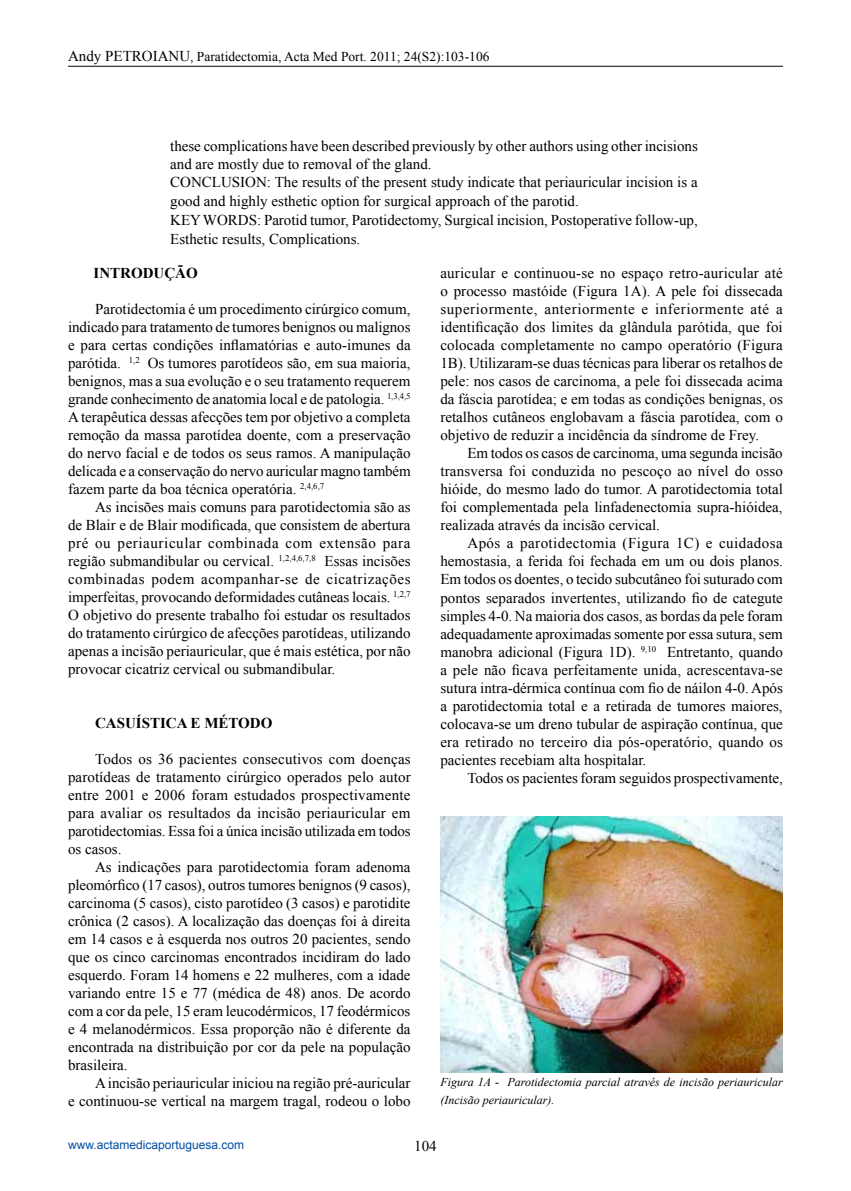
<style>
.page{position:relative;width:851px;height:1191px;background:#fff}
.page>*{position:absolute;margin:0;border:0;box-sizing:border-box;transform-origin:0 0}
.t1{font:15px/18px "Times New Roman";color:#000;text-align:justify}
.t2{font:700 15px "Times New Roman";color:#000}
.t3{font:13.5px "Times New Roman";color:#000}
.t4{font:italic 12px/18px "Times New Roman";color:#000}
.t5{font:12px "Arial";color:#034ea2}
.s1{font-size:15px}
</style>
<div class="page">
<hr style="left:68px;top:66px;width:714px;height:1px;background:#000">
<img style="left:440px;top:816px;width:342px;height:256px">
<p class="t3" style="left:68px;top:48px;width:423px"><span class="s1">Andy PETROIANU</span>, Paratidectomia, Acta Med Port. 2011; 24(S2):103-106</p>
<p class="t1" style="left:170px;top:136px;width:529px;line-height:18.6px;text-align:left">these complications have been described previously by other authors using other incisions and are mostly due to removal of the gland.<br>CONCLUSION: The results of the present study indicate that periauricular incision is a good and highly esthetic option for surgical approach of the parotid.<br>KEY WORDS: Parotid tumor, Parotidectomy, Surgical incision, Postoperative follow-up, Esthetic results, Complications.</p>
<p class="t2" style="left:94px;top:263px;width:106px">INTRODUÇÃO</p>
<p class="t1" style="left:68px;top:300px;width:344px;text-indent:27px">Parotidectomia é um procedimento cirúrgico comum, indicado para tratamento de tumores benignos ou malignos e para certas condições inflamatórias e auto-imunes da parótida. <sup>1,2</sup> Os tumores parotídeos são, em sua maioria, benignos, mas a sua evolução e o seu tratamento requerem grande conhecimento de anatomia local e de patologia. <sup>1,3,4,5<br></sup>A terapêutica dessas afecções tem por objetivo a completa remoção da massa parotídea doente, com a preservação do nervo facial e de todos os seus ramos. A manipulação delicada e a conservação do nervo auricular magno também fazem parte da boa técnica operatória. <sup>2,4,6,7</sup></p>
<p class="t1" style="left:68px;top:498px;width:344px;text-indent:27px">As incisões mais comuns para parotidectomia são as de Blair e de Blair modificada, que consistem de abertura pré ou periauricular combinada com extensão para região submandibular ou cervical. <sup>1,2,4,6,7,8</sup> Essas incisões combinadas podem acompanhar-se de cicatrizações imperfeitas, provocando deformidades cutâneas locais. <sup>1,2,7<br></sup>O objetivo do presente trabalho foi estudar os resultados do tratamento cirúrgico de afecções parotídeas, utilizando apenas a incisão periauricular, que é mais estética, por não provocar cicatriz cervical ou submandibular.</p>
<p class="t2" style="left:95px;top:713px;width:179px">CASUÍSTICA E MÉTODO</p>
<p class="t1" style="left:68px;top:750px;width:344px;text-indent:27px">Todos os 36 pacientes consecutivos com doenças parotídeas de tratamento cirúrgico operados pelo autor entre 2001 e 2006 foram estudados prospectivamente para avaliar os resultados da incisão periauricular em parotidectomias. Essa foi a única incisão utilizada em todos os casos.</p>
<p class="t1" style="left:68px;top:858px;width:344px;text-indent:27px">As indicações para parotidectomia foram adenoma pleomórfico (17 casos), outros tumores benignos (9 casos), carcinoma (5 casos), cisto parotídeo (3 casos) e parotidite crônica (2 casos). A localização das doenças foi à direita em 14 casos e à esquerda nos outros 20 pacientes, sendo que os cinco carcinomas encontrados incidiram do lado esquerdo. Foram 14 homens e 22 mulheres, com a idade variando entre 15 e 77 (médica de 48) anos. De acordo com a cor da pele, 15 eram leucodérmicos, 17 feodérmicos e 4 melanodérmicos. Essa proporção não é diferente da encontrada na distribuição por cor da pele na população brasileira.</p>
<p class="t1" style="left:68px;top:1074px;width:344px;text-align:right">A incisão periauricular iniciou na região pré-auricular<br>e continuou-se vertical na margem tragal, rodeou o lobo</p>
<p class="t1" style="left:440px;top:264px;width:344px">auricular e continuou-se no espaço retro-auricular até o processo mastóide (Figura 1A). A pele foi dissecada superiormente, anteriormente e inferiormente até a identificação dos limites da glândula parótida, que foi colocada completamente no campo operatório (Figura 1B). Utilizaram-se duas técnicas para liberar os retalhos de pele: nos casos de carcinoma, a pele foi dissecada acima da fáscia parotídea; e em todas as condições benignas, os retalhos cutâneos englobavam a fáscia parotídea, com o objetivo de reduzir a incidência da síndrome de Frey.</p>
<p class="t1" style="left:440px;top:444px;width:344px;text-indent:27px">Em todos os casos de carcinoma, uma segunda incisão transversa foi conduzida no pescoço ao nível do osso hióide, do mesmo lado do tumor. A parotidectomia total foi complementada pela linfadenectomia supra-hióidea, realizada através da incisão cervical.</p>
<p class="t1" style="left:440px;top:534px;width:344px;text-indent:27px">Após a parotidectomia (Figura 1C) e cuidadosa hemostasia, a ferida foi fechada em um ou dois planos.<br>Em todos os doentes, o tecido subcutâneo foi suturado com pontos separados invertentes, utilizando fio de categute simples 4-0. Na maioria dos casos, as bordas da pele foram adequadamente aproximadas somente por essa sutura, sem manobra adicional (Figura 1D). <sup>9,10</sup> Entretanto, quando a pele não ficava perfeitamente unida, acrescentava-se sutura intra-dérmica contínua com fio de náilon 4-0. Após a parotidectomia total e a retirada de tumores maiores, colocava-se um dreno tubular de aspiração contínua, que era retirado no terceiro dia pós-operatório, quando os pacientes recebiam alta hospitalar.</p>
<p class="t1" style="left:467px;top:768px;width:317px">Todos os pacientes foram seguidos prospectivamente,</p>
<p class="t4" style="left:440px;top:1072px;width:344px">Figura 1A - Parotidectomia parcial através de incisão periauricular (Incisão periauricular).</p>
<p class="t5" style="left:68px;top:1136px;width:178px">www.actamedicaportuguesa.com</p>
<p class="t1" style="left:414px;top:1137px;width:24px">104</p>
</div>
